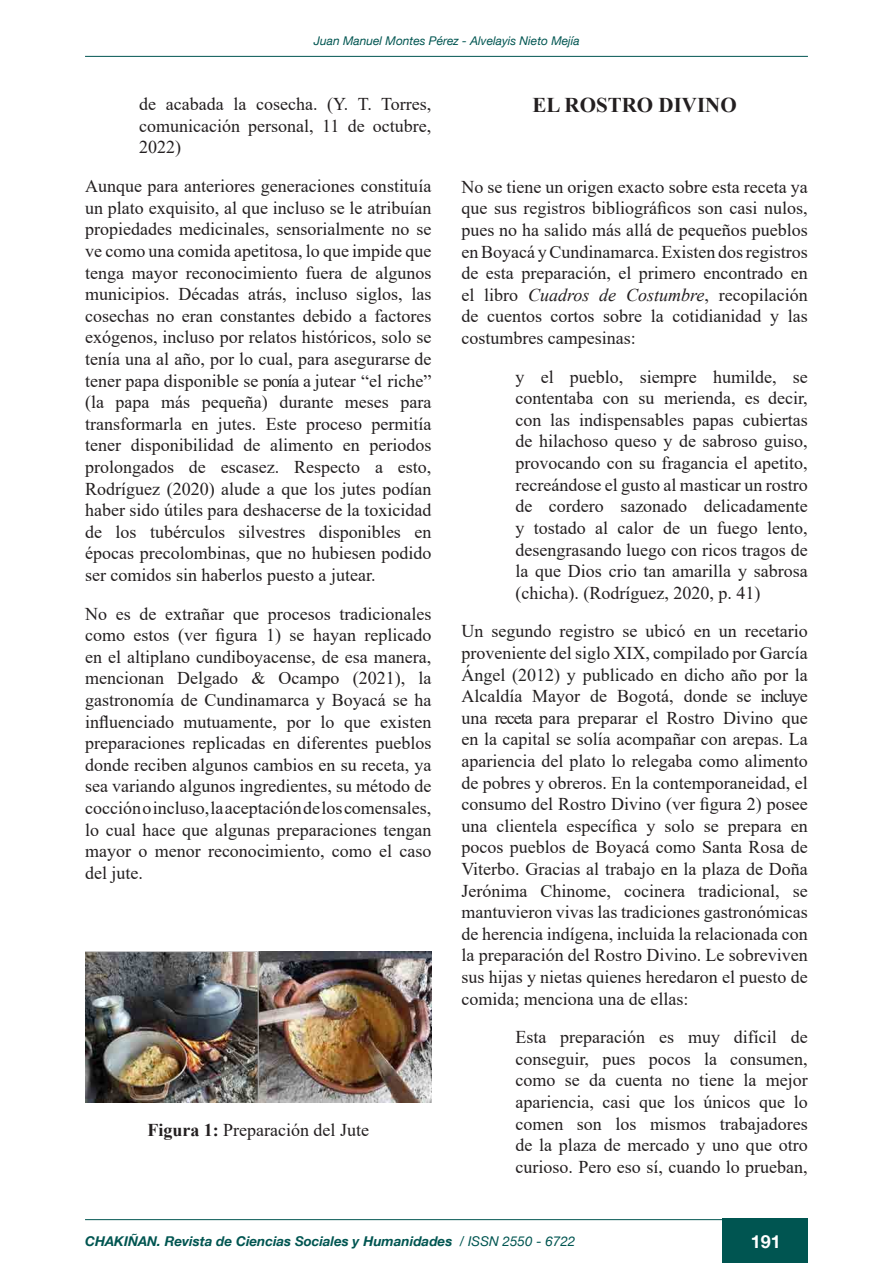
<style>
.page{position:relative;width:893px;height:1263px;background:#fff}
.page>*{position:absolute;margin:0;border:0;box-sizing:border-box;transform-origin:0 0}
.Body_Text{font:700 21px "Times New Roman";color:#231f20}
.Body_Text-2{font:18px/21.6px "Times New Roman";color:#231f20;text-align:justify}
.t1{font:700 18px "Helvetica Neue LT Com";color:#fff}
.t2{font:italic 700 13.5px "Helvetica Neue LT Com";color:#005551}
.t3{font:italic 12px "Helvetica Neue LT Com";color:#005551}
.s1{font-weight:700}
.s2{font-style:italic}
.s3{color:#222}
.s4{font-weight:400}
</style>
<div class="page">
<hr style="left:85px;top:56px;width:723px;height:1px;background:#005551">
<div style="left:723px;top:1219px;width:85px;height:44px;background:#005551"></div>
<hr style="left:85px;top:1219px;width:723px;height:1px;background:#005551">
<img style="left:85px;top:951px;width:347px;height:151px">
<p class="t3" style="left:314px;top:33px;width:267px">Juan Manuel Montes Pérez - Alvelayis Nieto Mejía</p>
<p class="Body_Text-2" style="left:139px;top:93px;width:294px">de acabada la cosecha. (Y. T. Torres, comunicación personal, 11 de octubre, 2022)</p>
<p class="Body_Text-2" style="left:85px;top:175px;width:348px">Aunque para anteriores generaciones constituía un plato exquisito, al que incluso se le atribuían propiedades medicinales, sensorialmente no se ve como una comida apetitosa, lo que impide que tenga mayor reconocimiento fuera de algunos municipios. Décadas atrás, incluso siglos, las cosechas no eran constantes debido a factores exógenos, incluso por relatos históricos, solo se tenía una al año, por lo cual, para asegurarse de tener papa disponible se ponía a jutear “el riche” (la papa más pequeña) durante meses para transformarla en jutes. Este proceso permitía tener disponibilidad de alimento en periodos prolongados de escasez. Respecto a esto, Rodríguez (2020) alude a que los jutes podían haber sido útiles para deshacerse de la toxicidad de los tubérculos silvestres disponibles en épocas precolombinas, que no hubiesen podido ser comidos sin haberlos puesto a jutear.</p>
<p class="Body_Text-2" style="left:85px;top:602px;width:348px">No es de extrañar que procesos tradicionales como estos (ver figura 1) se hayan replicado en el altiplano cundiboyacense, de esa manera, mencionan Delgado &amp; Ocampo (2021), la gastronomía de Cundinamarca y Boyacá se ha influenciado mutuamente, por lo que existen preparaciones replicadas en diferentes pueblos donde reciben algunos cambios en su receta, ya sea variando algunos ingredientes, su método de cocción o incluso, la aceptación de los comensales, lo cual hace que algunas preparaciones tengan mayor o menor reconocimiento, como el caso del jute.</p>
<p class="Body_Text-2" style="left:147px;top:1119px;width:223px"><span class="s1">Figura 1:</span> Preparación del Jute</p>
<p class="Body_Text" style="left:532px;top:90px;width:206px">EL ROSTRO DIVINO</p>
<p class="Body_Text-2" style="left:461px;top:175px;width:348px">No se tiene un origen exacto sobre esta receta ya que sus registros bibliográficos son casi nulos, pues no ha salido más allá de pequeños pueblos en Boyacá y Cundinamarca. Existen dos registros de esta preparación, el primero encontrado en el libro <span class="s2">Cuadros de Costumbre</span>, recopilación de cuentos cortos sobre la cotidianidad y las costumbres campesinas:</p>
<p class="Body_Text-2" style="left:515px;top:365px;width:294px">y el pueblo, siempre humilde, se contentaba con su merienda, es decir, con las indispensables papas cubiertas de hilachoso queso y de sabroso guiso, provocando con su fragancia el apetito, recreándose el gusto al masticar un rostro de cordero sazonado delicadamente y tostado al calor de un fuego lento, desengrasando luego con ricos tragos de la que Dios crio tan amarilla y sabrosa (chicha). (Rodríguez, 2020, p. 41)</p>
<p class="Body_Text-2" style="left:461px;top:620px;width:348px">Un segundo registro se ubicó en un recetario proveniente del siglo XIX, compilado por <span class="s3">García Ángel (2012) y publicado en dicho año</span> por la Alcaldía Mayor de Bogotá, donde se incluye una receta para preparar el Rostro Divino que en la capital se solía acompañar con arepas. La apariencia del plato lo relegaba como alimento de pobres y obreros. En la contemporaneidad, el consumo del Rostro Divino (ver figura 2) posee una clientela específica y solo se prepara en pocos pueblos de Boyacá como Santa Rosa de Viterbo. Gracias al trabajo en la plaza de Doña Jerónima Chinome, cocinera tradicional, se mantuvieron vivas las tradiciones gastronómicas de herencia indígena, incluida la relacionada con la preparación del Rostro Divino. Le sobreviven sus hijas y nietas quienes heredaron el puesto de comida; menciona una de ellas:</p>
<p class="Body_Text-2" style="left:515px;top:1026px;width:294px">Esta preparación es muy difícil de conseguir, pues pocos la consumen, como se da cuenta no tiene la mejor apariencia, casi que los únicos que lo comen son los mismos trabajadores de la plaza de mercado y uno que otro curioso. Pero eso sí, cuando lo prueban,</p>
<p class="t2" style="left:85px;top:1232px;width:492px">CHAKIÑAN. Revista de Ciencias Sociales y Humanidades <span class="s4">/ ISSN 2550 - 6722</span></p>
<p class="t1" style="left:751px;top:1230px;width:32px">191</p>
</div>
